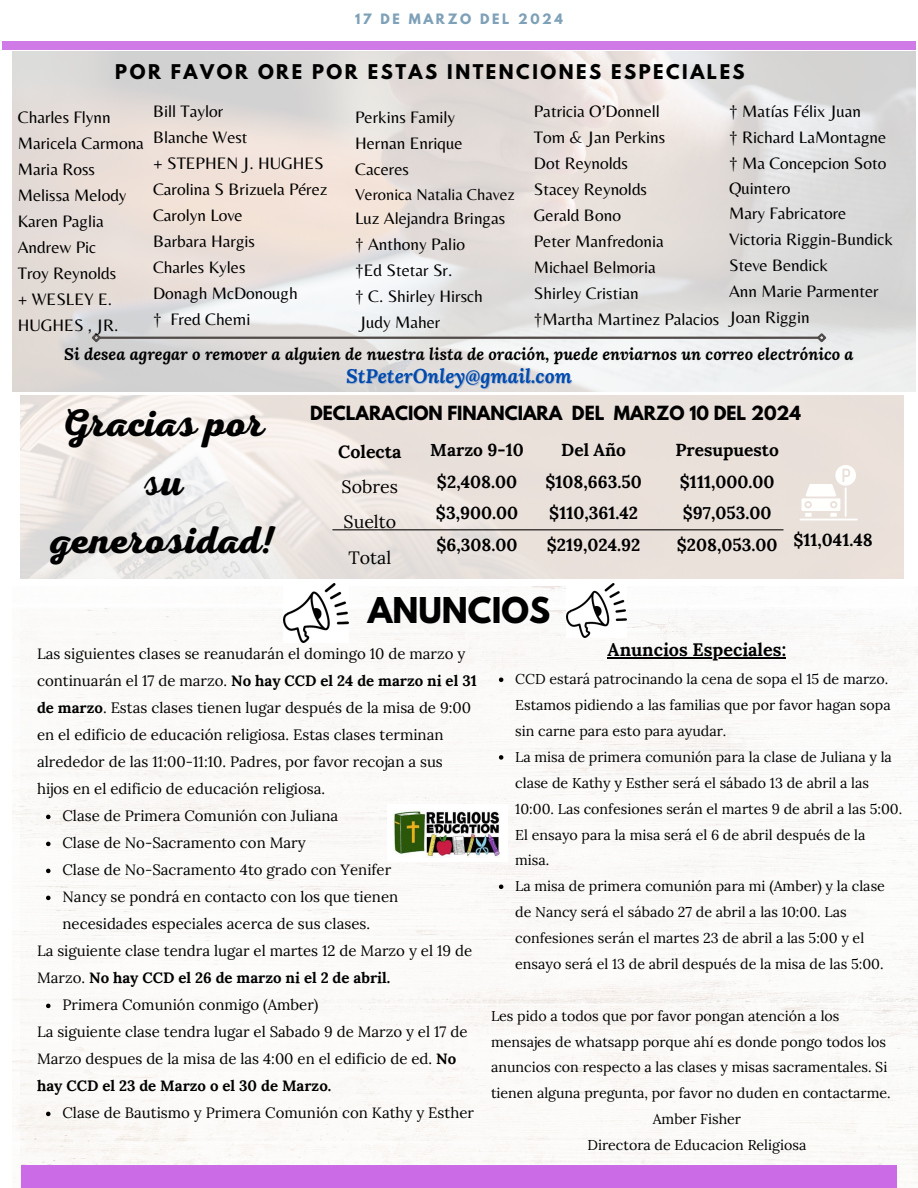
<style>
.page{position:relative;width:918px;height:1188px;background:#fff}
.page>*{position:absolute;margin:0;border:0;box-sizing:border-box;transform-origin:0 0}
.t1{font:700 39px/58.5px "Nexa Script";color:#000;text-align:center}
.t2{font:700 31.5px "League Spartan";color:#000}
.t3{font:italic 700 19.5px "Lora";color:#004aad}
.t4{font:700 18px "League Spartan";letter-spacing:.14em;color:#000}
.t5{font:700 18px "Lora";color:#000}
.t6{font:17.85px/35.2px "Lora";color:#000;text-align:center}
.t7{font:17.25px/26px "Belleza";color:#000}
.t8{font:700 17.25px/31.5px "Lora";color:#000;text-align:center}
.t9{font:700 17.25px "League Spartan";color:#000}
.t10{font:italic 700 16.5px "Lora";color:#000}
.t11{font:16.5px "Belleza";color:#000}
.t12{font:15px/27px "Lora";color:#000}
.t13{font:14.25px/25.8px "Lora";color:#000}
.t14{font:700 12.75px "League Spartan";letter-spacing:.21em;color:#7ea1b8}
.s1{font-weight:400}
.s2{font-weight:700}
</style>
<div class="page">
<div style="left:2px;top:41px;width:914px;height:9px;background:#d07ae8"></div>
<img style="left:13px;top:586px;width:905px;height:598px">
<img style="left:567px;top:583px;width:60px;height:54px">
<img style="left:283px;top:583px;width:65px;height:60px">
<div style="left:21px;top:1165px;width:876px;height:23px;background:#cb6ce6"></div>
<hr style="left:100px;top:337px;width:718px;height:2px;background:#504a48">
<svg style="left:90px;top:331px;width:13px;height:13px"></svg>
<svg style="left:815px;top:331px;width:13px;height:13px"></svg>
<hr style="left:333px;top:529px;width:450px;height:1px;background:#000">
<hr style="left:608px;top:657px;width:178px;height:1px;background:#000">
<svg style="left:499px;top:678px;width:4px;height:4px"></svg>
<svg style="left:499px;top:755px;width:4px;height:5px"></svg>
<svg style="left:499px;top:885px;width:4px;height:4px"></svg>
<img style="left:388px;top:804px;width:119px;height:58px">
<svg style="left:800px;top:465px;width:58px;height:55px"></svg>
<svg style="left:46px;top:815px;width:5px;height:4px"></svg>
<svg style="left:46px;top:842px;width:5px;height:4px"></svg>
<svg style="left:46px;top:869px;width:5px;height:4px"></svg>
<svg style="left:46px;top:896px;width:5px;height:4px"></svg>
<svg style="left:46px;top:1004px;width:5px;height:4px"></svg>
<svg style="left:46px;top:1112px;width:5px;height:4px"></svg>
<p class="t14" style="left:355px;top:12px;width:209px">17 DE MARZO DEL 2024</p>
<p class="t4" style="left:115px;top:63px;width:631px">POR FAVOR ORE POR ESTAS INTENCIONES ESPECIALES</p>
<h6 class="t7" style="left:729px;top:98px;width:134px">† Matías Félix Juan</h6>
<p class="t7" style="left:729px;top:124px;width:159px">† Richard LaMontagne</p>
<p class="t7" style="left:729px;top:151px;width:159px;line-height:24.9px">† Ma Concepcion Soto<br>Quintero</p>
<h5 class="t7" style="left:729px;top:200px;width:119px">Mary Fabricatore</h5>
<p class="t7" style="left:729px;top:226px;width:165px">Victoria Riggin-Bundick</p>
<p class="t7" style="left:729px;top:252px;width:101px">Steve Bendick</p>
<p class="t7" style="left:729px;top:278px;width:151px">Ann Marie Parmenter</p>
<p class="t7" style="left:729px;top:304px;width:82px">Joan Riggin</p>
<p class="t10" style="left:64px;top:343px;width:791px">Si desea agregar o remover a alguien de nuestra lista de oración, puede enviarnos un correo electrónico a</p>
<p class="t3" style="left:346px;top:363px;width:227px">StPeterOnley@gmail.com</p>
<p class="t7" style="left:153px;top:98px;width:72px">Bill Taylor</p>
<p class="t7" style="left:153px;top:124px;width:96px">Blanche West</p>
<p class="t7" style="left:153px;top:150px;width:172px">+ STEPHEN J. HUGHES</p>
<p class="t7" style="left:153px;top:176px;width:176px">Carolina S Brizuela Pérez</p>
<p class="t7" style="left:153px;top:202px;width:91px">Carolyn Love</p>
<p class="t7" style="left:153px;top:228px;width:103px">Barbara Hargis</p>
<p class="t7" style="left:153px;top:254px;width:94px">Charles Kyles</p>
<p class="t7" style="left:153px;top:280px;width:146px">Donagh McDonough</p>
<p class="t7" style="left:153px;top:306px;width:99px">† Fred Chemi</p>
<p class="t7" style="left:534px;top:98px;width:128px">Patricia O’Donnell</p>
<p class="t7" style="left:534px;top:124px;width:133px">Tom &amp; Jan Perkins</p>
<p class="t7" style="left:534px;top:150px;width:96px">Dot Reynolds</p>
<p class="t7" style="left:534px;top:176px;width:115px">Stacey Reynolds</p>
<p class="t7" style="left:534px;top:202px;width:89px">Gerald Bono</p>
<p class="t7" style="left:534px;top:228px;width:131px">Peter Manfredonia</p>
<p class="t7" style="left:534px;top:254px;width:123px">Michael Belmoria</p>
<p class="t7" style="left:534px;top:280px;width:106px">Shirley Cristian</p>
<p class="t7" style="left:534px;top:306px;width:187px">†Martha Martinez Palacios</p>
<p class="t7" style="left:355px;top:104px;width:102px">Perkins Family</p>
<p class="t7" style="left:355px;top:130px;width:109px">Hernan Enrique<br>Caceres</p>
<p class="t11" style="left:355px;top:184px;width:161px">Veronica Natalia Chavez</p>
<p class="t7" style="left:355px;top:205px;width:152px">Luz Alejandra Bringas</p>
<p class="t7" style="left:355px;top:231px;width:111px">† Anthony Palio</p>
<p class="t7" style="left:355px;top:257px;width:99px">†Ed Stetar Sr.</p>
<p class="t7" style="left:355px;top:283px;width:129px">† C. Shirley Hirsch</p>
<h1 class="t7" style="left:359px;top:309px;width:82px">Judy Maher</h1>
<p class="t7" style="left:18px;top:104px;width:94px">Charles Flynn</p>
<p class="t7" style="left:18px;top:130px;width:128px">Maricela Carmona</p>
<p class="t7" style="left:18px;top:156px;width:79px">Maria Ross</p>
<p class="t7" style="left:18px;top:182px;width:110px">Melissa Melody</p>
<p class="t7" style="left:18px;top:208px;width:88px">Karen Paglia</p>
<p class="t7" style="left:18px;top:234px;width:80px">Andrew Pic</p>
<p class="t7" style="left:18px;top:260px;width:100px">Troy Reynolds</p>
<p class="t7" style="left:18px;top:286px;width:102px">+ WESLEY E.<br>HUGHES , JR.</p>
<p class="t1" style="left:50px;top:395px;width:228px">Gracias por <span class="s1">s</span>u generosidad!</p>
<h3 class="t9" style="left:310px;top:405px;width:493px">DECLARACION FINANCIARA DEL MARZO 10 DEL 2024</h3>
<p class="t8" style="left:430px;top:434px;width:95px">Marzo 9-10 $2,408.00</p>
<h4 class="t8" style="left:436px;top:497px;width:84px">$3,900.00</h4>
<p class="t8" style="left:436px;top:529px;width:83px">$6,308.00</p>
<p class="t8" style="left:545px;top:434px;width:98px">Del Año $108,663.50</p>
<p class="t8" style="left:549px;top:497px;width:90px">$110,361.42</p>
<p class="t8" style="left:547px;top:529px;width:95px">$219,024.92</p>
<p class="t8" style="left:675px;top:434px;width:105px;text-align:left">Presupuesto $111,000.00</p>
<p class="t8" style="left:683px;top:497px;width:90px">$97,053.00</p>
<p class="t8" style="left:677px;top:529px;width:102px">$208,053.00</p>
<p class="t6" style="left:338px;top:434px;width:65px"><span class="s2">Colecta<br></span>Sobres<br>Suelto<br>Total</p>
<p class="t2" style="left:368px;top:595px;width:184px">ANUNCIOS</p>
<p class="t8" style="left:793px;top:524px;width:81px">$11,041.48</p>
<p class="t12" style="left:37px;top:640px;width:441px">Las siguientes clases se reanudarán el domingo 10 de marzo y continuarán el 17 de marzo. <span class="s2">No hay CCD el 24 de marzo ni el 31 de marzo</span>. Estas clases tienen lugar después de la misa de 9:00 en el edificio de educación religiosa. Estas clases terminan alrededor de las 11:00-11:10. Padres, por favor recojan a sus hijos en el edificio de educación religiosa.</p>
<p class="t12" style="left:63px;top:802px;width:277px">Clase de Primera Comunión con Juliana</p>
<p class="t12" style="left:63px;top:829px;width:245px">Clase de No-Sacramento con Mary</p>
<p class="t12" style="left:63px;top:856px;width:330px">Clase de No-Sacramento 4to grado con Yenifer</p>
<p class="t12" style="left:63px;top:883px;width:337px">Nancy se pondrá en contacto con los que tienen necesidades especiales acerca de sus clases.</p>
<p class="t12" style="left:37px;top:937px;width:437px">La siguiente clase tendra lugar el martes 12 de Marzo y el 19 de<br>Marzo. <span class="s2">No hay CCD el 26 de marzo ni el 2 de abril.</span></p>
<p class="t12" style="left:63px;top:991px;width:257px">Primera Comunión conmigo (Amber)</p>
<p class="t12" style="left:37px;top:1018px;width:432px">La siguiente clase tendra lugar el Sabado 9 de Marzo y el 17 de<br>Marzo despues de la misa de las 4:00 en el edificio de ed. <span class="s2">No hay CCD el 23 de Marzo o el 30 de Marzo.</span></p>
<p class="t12" style="left:63px;top:1099px;width:413px">Clase de Bautismo y Primera Comunión con Kathy y Esther</p>
<p class="t5" style="left:608px;top:638px;width:180px">Anuncios Especiales:</p>
<p class="t13" style="left:515px;top:666px;width:377px">CCD estará patrocinando la cena de sopa el 15 de marzo.<br>Estamos pidiendo a las familias que por favor hagan sopa sin carne para esto para ayudar.</p>
<p class="t13" style="left:515px;top:744px;width:388px">La misa de primera comunión para la clase de Juliana y la clase de Kathy y Esther será el sábado 13 de abril a las 10:00. Las confesiones serán el martes 9 de abril a las 5:00.<br>El ensayo para la misa será el 6 de abril después de la misa.</p>
<p class="t13" style="left:515px;top:873px;width:371px">La misa de primera comunión para mi (Amber) y la clase de Nancy será el sábado 27 de abril a las 10:00. Las confesiones serán el martes 23 de abril a las 5:00 y el ensayo será el 13 de abril después de la misa de las 5:00.</p>
<h2 class="t13" style="left:491px;top:1003px;width:401px">Les pido a todos que por favor pongan atención a los mensajes de whatsapp porque ahí es donde pongo todos los anuncios con respecto a las clases y misas sacramentales. Si tienen alguna pregunta, por favor no duden en contactarme.</h2>
<p class="t13" style="left:653px;top:1106px;width:90px">Amber Fisher</p>
<h4 class="t13" style="left:587px;top:1132px;width:220px">Directora de Educacion Religiosa</h4>
</div>
